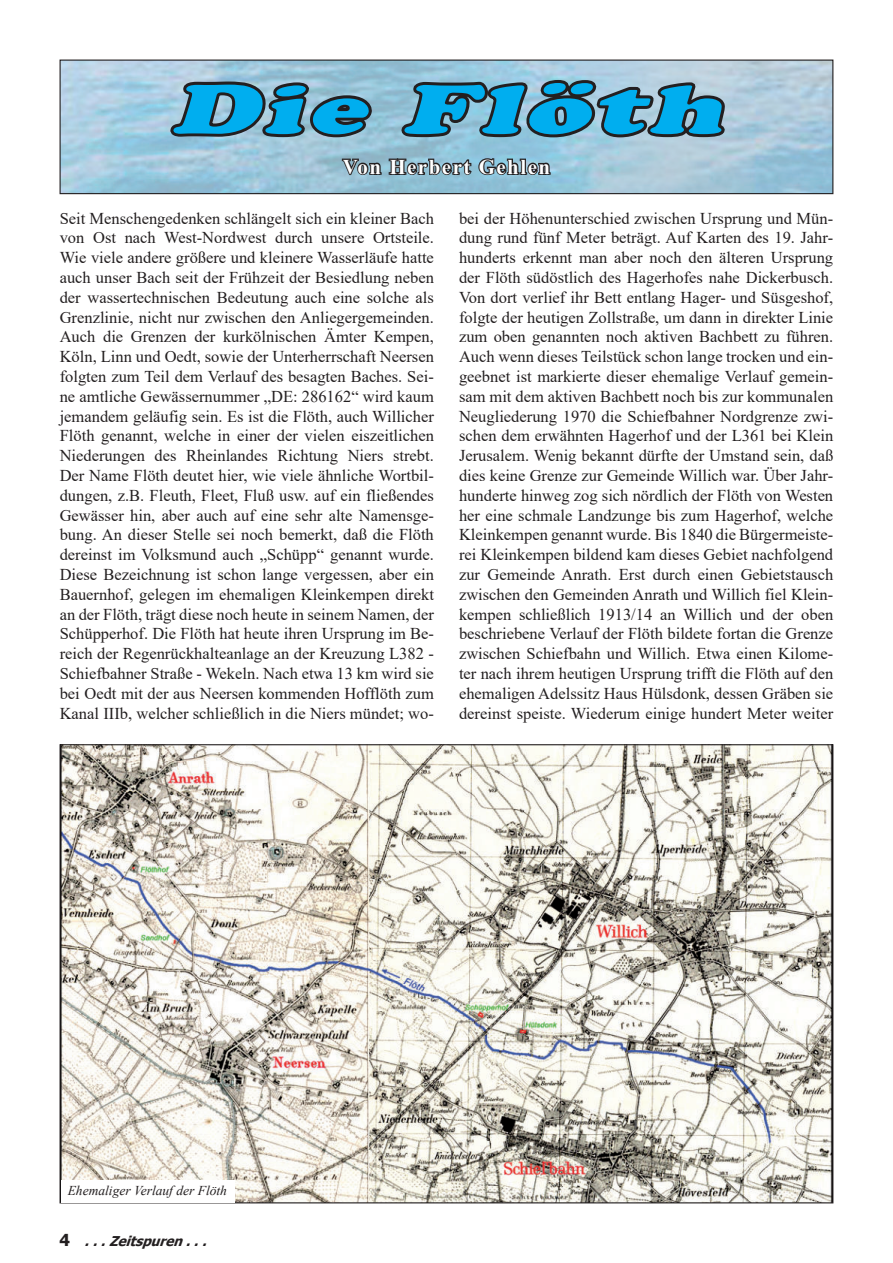
<style>
.page{position:relative;width:893px;height:1263px;background:#fff}
.page>*{position:absolute;margin:0;border:0;box-sizing:border-box;transform-origin:0 0}
.t1{font:italic 900 72px "Cooper";color:#00aeef;scale:1.5 1}
.t2{font:700 21px "Times New Roman";letter-spacing:.07em;color:#fff}
.t3{font:16.5px/19.8px "Times New Roman";color:#231f20;text-align:justify}
.t4{font:italic 13.5px "Times New Roman";color:#231f20}
.t5{font:italic 700 13.5px "Tahoma";color:#231f20}
.s1{font-style:normal;font-size:16.5px}
</style>
<div class="page">
<svg style="left:166px;top:75px;width:563px;height:120px;background:#85a3b3"></svg>
<div style="left:60px;top:60px;width:773px;height:134px;border:1px solid #231f20"></div>
<img style="left:62px;top:746px;width:769px;height:455px">
<div style="left:61px;top:1180px;width:174px;height:22px;background:#fff"></div>
<h1 class="t1" style="left:171px;top:66px;width:378px">Die Flöth</h1>
<p class="t2" style="left:343px;top:154px;width:209px">Von Herbert Gehlen</p>
<p class="t3" style="left:60px;top:210px;width:376px">Seit Menschengedenken schlängelt sich ein kleiner Bach von Ost nach West-Nordwest durch unsere Ortsteile.<br>Wie viele andere größere und kleinere Wasserläufe hatte auch unser Bach seit der Frühzeit der Besiedlung neben der wassertechnischen Bedeutung auch eine solche als Grenzlinie, nicht nur zwischen den Anliegergemeinden.<br>Auch die Grenzen der kurkölnischen Ämter Kempen, Köln, Linn und Oedt, sowie der Unterherrschaft Neersen folgten zum Teil dem Verlauf des besagten Baches. Sei&shy;ne amtliche Gewässernummer „DE: 286162“ wird kaum jemandem geläufig sein. Es ist die Flöth, auch Willicher Flöth genannt, welche in einer der vielen eiszeitlichen Niederungen des Rheinlandes Richtung Niers strebt.<br>Der Name Flöth deutet hier, wie viele ähnliche Wortbil&shy;dungen, z.B. Fleuth, Fleet, Fluß usw. auf ein fließendes Gewässer hin, aber auch auf eine sehr alte Namensge&shy;bung. An dieser Stelle sei noch bemerkt, daß die Flöth dereinst im Volksmund auch „Schüpp“ genannt wurde.<br>Diese Bezeichnung ist schon lange vergessen, aber ein Bauernhof, gelegen im ehemaligen Kleinkempen direkt an der Flöth, trägt diese noch heute in seinem Namen, der Schüpperhof. Die Flöth hat heute ihren Ursprung im Be&shy;reich der Regenrückhalteanlage an der Kreuzung L382 - Schiefbahner Straße - Wekeln. Nach etwa 13 km wird sie bei Oedt mit der aus Neersen kommenden Hofflöth zum Kanal IIIb, welcher schließlich in die Niers mündet; wo-</p>
<p class="t3" style="left:459px;top:210px;width:376px">bei der Höhenunterschied zwischen Ursprung und Mün&shy;dung rund fünf Meter beträgt. Auf Karten des 19. Jahr&shy;hunderts erkennt man aber noch den älteren Ursprung der Flöth südöstlich des Hagerhofes nahe Dickerbusch.<br>Von dort verlief ihr Bett entlang Hager- und Süsgeshof, folgte der heutigen Zollstraße, um dann in direkter Linie zum oben genannten noch aktiven Bachbett zu führen.<br>Auch wenn dieses Teilstück schon lange trocken und ein&shy;geebnet ist markierte dieser ehemalige Verlauf gemein&shy;sam mit dem aktiven Bachbett noch bis zur kommunalen Neugliederung 1970 die Schiefbahner Nordgrenze zwi&shy;schen dem erwähnten Hagerhof und der L361 bei Klein Jerusalem. Wenig bekannt dürfte der Umstand sein, daß dies keine Grenze zur Gemeinde Willich war. Über Jahr&shy;hunderte hinweg zog sich nördlich der Flöth von Westen her eine schmale Landzunge bis zum Hagerhof, welche Kleinkempen genannt wurde. Bis 1840 die Bürgermeiste&shy;rei Kleinkempen bildend kam dieses Gebiet nachfolgend zur Gemeinde Anrath. Erst durch einen Gebietstausch zwischen den Gemeinden Anrath und Willich fiel Klein&shy;kempen schließlich 1913/14 an Willich und der oben beschriebene Verlauf der Flöth bildete fortan die Grenze zwischen Schiefbahn und Willich. Etwa einen Kilome&shy;ter nach ihrem heutigen Ursprung trifft die Flöth auf den ehemaligen Adelssitz Haus Hülsdonk, dessen Gräben sie dereinst speiste. Wiederum einige hundert Meter weiter</p>
<p class="t4" style="left:68px;top:1186px;width:161px">Ehemaliger Verlauf der Flöth</p>
<p class="t5" style="left:60px;top:1235px;width:153px"><span class="s1">4</span> ...Zeitspuren ...</p>
</div>
